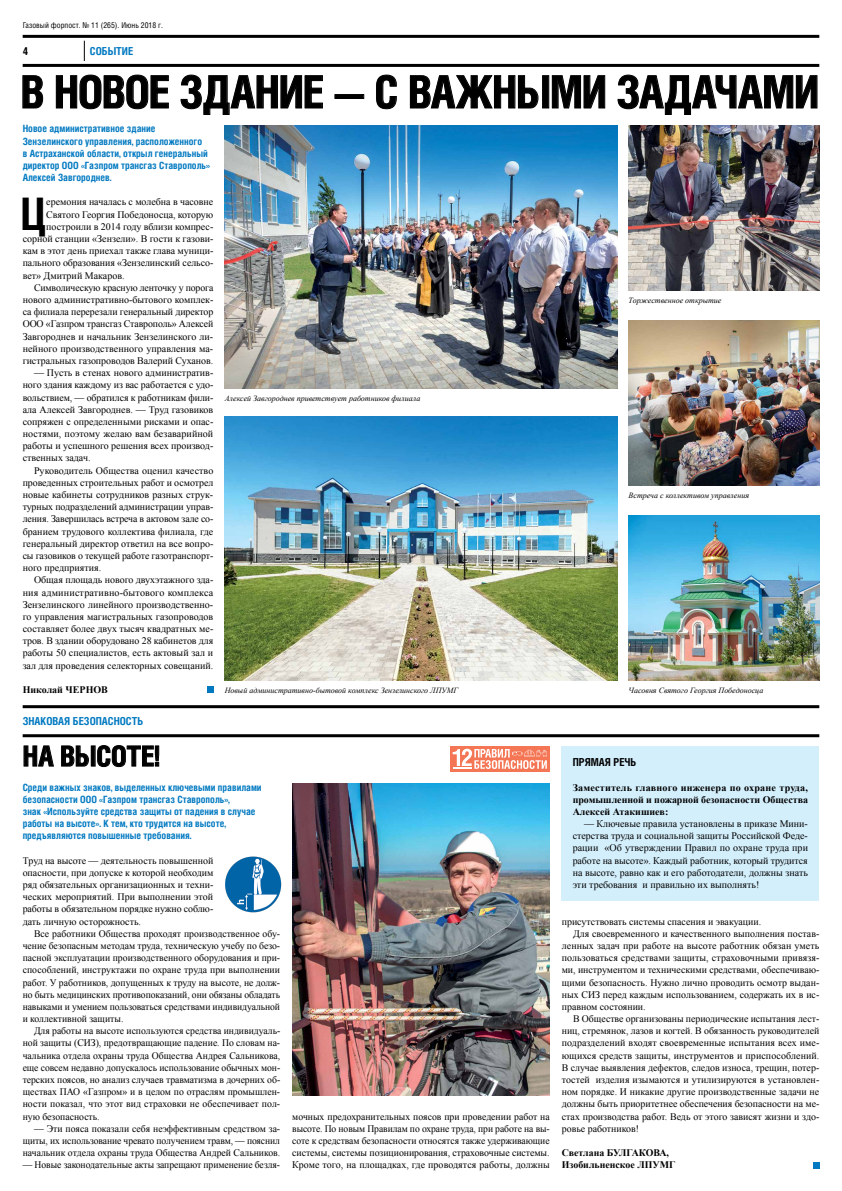
<style>
.page{position:relative;width:842px;height:1191px;background:#fff}
.page>*{position:absolute;margin:0;border:0;box-sizing:border-box;transform-origin:0 0}
.t1{font:700 44.8px "Helios Cond";letter-spacing:-.015em;color:#000}
.t2{font:700 27.9px "Helios Cond";color:#000}
.t3{font:700 11px "Helios Cond";color:#0079c1}
.t4{font:700 11px "Helios Cond";color:#000}
.t5{font:10px/12.2px "Times New Roman";color:#000;text-align:justify}
.t6{font:700 10px/12.2px "Helios Cond";color:#0079c1}
.t7{font:10px/12.2px "Times New Roman";color:#000;text-align:justify;scale:.96 1}
.t8{font:700 10px/12.2px "Times New Roman";color:#000}
.t9{font:italic 8px "Times New Roman";color:#000}
.t10{font:8px "Helios Cond";color:#000}
</style>
<div class="page">
<svg style="left:84px;top:41px;width:1px;height:20px"></svg>
<hr style="left:23px;top:35px;width:796px;height:3px;background:#000">
<hr style="left:23px;top:64px;width:796px;height:3px;background:#000">
<div style="left:813px;top:1161px;width:6px;height:7px;background:#0079c1"></div>
<img style="left:292px;top:783px;width:258px;height:312px">
<svg style="left:24px;top:745px;width:30px;height:21px"></svg>
<svg style="left:61px;top:745px;width:98px;height:22px"></svg>
<div style="left:561px;top:746px;width:258px;height:154px;background:#d4effc"></div>
<div style="left:450px;top:746px;width:100px;height:25px;background:#f47654"></div>
<svg style="left:453px;top:748px;width:94px;height:21px"></svg>
<img style="left:225px;top:856px;width:56px;height:56px">
<hr style="left:23px;top:705px;width:796px;height:3px;background:#000">
<hr style="left:23px;top:734px;width:796px;height:3px;background:#000">
<svg style="left:23px;top:75px;width:20px;height:33px"></svg>
<svg style="left:56px;top:75px;width:113px;height:34px"></svg>
<svg style="left:181px;top:75px;width:142px;height:40px"></svg>
<div style="left:335px;top:94px;width:29px;height:5px;border:1px solid #000"></div>
<svg style="left:376px;top:75px;width:21px;height:34px"></svg>
<svg style="left:410px;top:75px;width:195px;height:33px"></svg>
<svg style="left:618px;top:75px;width:199px;height:40px"></svg>
<div style="left:207px;top:686px;width:6px;height:7px;background:#0079c1"></div>
<img style="left:225px;top:125px;width:392px;height:263px">
<img style="left:629px;top:321px;width:190px;height:165px">
<img style="left:629px;top:125px;width:190px;height:166px">
<img style="left:225px;top:417px;width:392px;height:264px">
<img style="left:629px;top:516px;width:190px;height:165px">
<p class="t10" style="left:23px;top:20px;width:142px">Газовый форпост. № 11 (265). Июнь 2018 г.</p>
<p class="t4" style="left:23px;top:45px;width:7px">4</p>
<p class="t3" style="left:90px;top:44px;width:45px">СОБЫТИЕ</p>
<h1 class="t1" style="left:21px;top:65px;width:800px">В НОВОЕ ЗДАНИЕ — С ВАЖНЫМИ ЗАДАЧАМИ</h1>
<p class="t6" style="left:23px;top:122px;width:189px">Новое административное здание Зензелинского управления, расположенного<br>в Астраханской области, открыл генеральный директор ООО «Газпром трансгаз Ставрополь» Алексей Завгороднев.</p>
<h1 class="t1" style="left:20px;top:187px;width:27px">Ц</h1>
<p class="t5" style="left:46px;top:196px;width:169px">еремония началась с молебна в часовне</p>
<p class="t5" style="left:46px;top:208px;width:168px">Святого Георгия Победоносца, которую</p>
<p class="t5" style="left:46px;top:220px;width:169px">построили в 2014 году вблизи компрес-</p>
<p class="t5" style="left:23px;top:232px;width:192px">сорной станции «Зензели». В гости к газови-</p>
<p class="t5" style="left:23px;top:245px;width:192px">кам в этот день приехал также глава муници-</p>
<p class="t5" style="left:23px;top:257px;width:192px">пального образования «Зензелинский сельсо-</p>
<p class="t5" style="left:23px;top:269px;width:103px">вет» Дмитрий Макаров.</p>
<p class="t5" style="left:34px;top:281px;width:181px">Символическую красную ленточку у порога</p>
<p class="t5" style="left:23px;top:293px;width:192px">нового административно-бытового комплек-</p>
<p class="t5" style="left:23px;top:305px;width:192px">са филиала перерезали генеральный директор</p>
<p class="t5" style="left:23px;top:318px;width:192px">ООО «Газпром трансгаз Ставрополь» Алексей</p>
<p class="t5" style="left:23px;top:330px;width:192px">Завгороднев и начальник Зензелинского ли-</p>
<p class="t5" style="left:23px;top:342px;width:192px">нейного производственного управления ма-</p>
<p class="t5" style="left:23px;top:354px;width:192px">гистральных газопроводов Валерий Суханов.</p>
<p class="t5" style="left:23px;top:366px;width:192px;text-indent:11px">— Пусть в стенах нового административ&shy;ного здания каждому из вас работается с удо&shy;вольствием, — обратился к работникам фили&shy;ала Алексей Завгороднев. — Труд газовиков сопряжен с определенными рисками и опас&shy;ностями, поэтому желаю вам безаварийной работы и успешного решения всех производ&shy;ственных задач.</p>
<p class="t5" style="left:23px;top:464px;width:192px;text-indent:11px">Руководитель Общества оценил качество проведенных строительных работ и осмотрел новые кабинеты сотрудников разных струк&shy;турных подразделений администрации управ&shy;ления. Завершилась встреча в актовом зале со&shy;бранием трудового коллектива филиала, где генеральный директор ответил на все вопро&shy;сы газовиков о текущей работе газотранспорт&shy;ного предприятия.</p>
<p class="t5" style="left:23px;top:573px;width:192px;text-indent:11px">Общая площадь нового двухэтажного зда&shy;ния административно-бытового комплекса Зензелинского линейного производственно&shy;го управления магистральных газопроводов составляет более двух тысяч квадратных ме&shy;тров. В здании оборудовано 28 кабинетов для работы 50 специалистов, есть актовый зал и зал для проведения селекторных совещаний.</p>
<p class="t8" style="left:23px;top:683px;width:87px">Николай ЧЕРНОВ</p>
<p class="t3" style="left:23px;top:714px;width:122px">ЗНАКОВАЯ БЕЗОПАСНОСТЬ</p>
<p class="t9" style="left:225px;top:392px;width:197px">Алексей Завгороднев приветствует работников филиала</p>
<p class="t9" style="left:225px;top:685px;width:235px">Новый административно-бытовой комплекс Зензелинского ЛПУМГ</p>
<h2 class="t2" style="left:23px;top:739px;width:139px">НА ВЫСОТЕ!</h2>
<p class="t6" style="left:23px;top:780px;width:240px">Среди важных знаков, выделенных ключевыми правилами безопасности ООО «Газпром трансгаз Ставрополь»,<br>знак «Используйте средства защиты от падения в случае работы на высоте». К тем, кто трудится на высоте, предъявляются повышенные требования.</p>
<p class="t7" style="left:23px;top:854px;width:200px">Труд на высоте — деятельность повышенной опасности, при допуске к которой необходим ряд обязательных организационных и техни&shy;ческих мероприятий. При выполнении этой работы в обязательном порядке нужно соблю&shy;дать личную осторожность.</p>
<p class="t5" style="left:23px;top:927px;width:259px;text-indent:11px">Все работники Общества проходят производственное обу&shy;чение безопасным методам труда, техническую учебу по безо&shy;пасной эксплуатации производственного оборудования и при&shy;способлений, инструктажи по охране труда при выполнении работ. У работников, допущенных к труду на высоте, не долж&shy;но быть медицинских противопоказаний, они обязаны обладать навыками и умением пользоваться средствами индивидуальной и коллективной защиты.</p>
<p class="t5" style="left:23px;top:1024px;width:259px;text-indent:11px">Для работы на высоте используются средства индивидуаль&shy;ной защиты (СИЗ), предотвращающие падение. По словам на&shy;чальника отдела охраны труда Общества Андрея Сальникова, еще совсем недавно допускалось использование обычных мон&shy;терских поясов, но анализ случаев травматизма в дочерних об&shy;ществах ПАО «Газпром» и в целом по отраслям промышлен&shy;ности показал, что этот вид страховки не обеспечивает пол&shy;ную безопасность.</p>
<p class="t5" style="left:23px;top:1122px;width:259px;text-indent:11px">— Эти пояса показали себя неэффективным средством за&shy;щиты, их использование чревато получением травм, — пояснил начальник отдела охраны труда Общества Андрей Сальников.</p>
<p class="t7" style="left:23px;top:1158px;width:270px">— Новые законодательные акты запрещают применение безля-</p>
<p class="t5" style="left:292px;top:1110px;width:259px">мочных предохранительных поясов при проведении работ на высоте. По новым Правилам по охране труда, при работе на вы&shy;соте к средствам безопасности относятся также удерживающие системы, системы позиционирования, страховочные системы.<br>Кроме того, на площадках, где проводятся работы, должны</p>
<p class="t9" style="left:629px;top:295px;width:94px">Торжественное открытие</p>
<p class="t9" style="left:629px;top:490px;width:122px">Встреча с коллективом управления</p>
<p class="t9" style="left:629px;top:685px;width:136px">Часовня Святого Георгия Победоносца</p>
<p class="t4" style="left:573px;top:755px;width:65px">ПРЯМАЯ РЕЧЬ</p>
<p class="t8" style="left:573px;top:781px;width:237px;text-align:justify">Заместитель главного инженера по охране труда, промышленной и пожарной безопасности Общества Алексей Атакишиев:</p>
<p class="t5" style="left:573px;top:817px;width:237px;text-indent:11px">— Ключевые правила установлены в приказе Мини&shy;стерства труда и социальной защиты Российской Феде&shy;рации «Об утверждении Правил по охране труда при работе на высоте». Каждый работник, который трудится на высоте, равно как и его работодатели, должны знать эти требования и правильно их выполнять!</p>
<p class="t5" style="left:562px;top:915px;width:201px">присутствовать системы спасения и эвакуации.</p>
<p class="t5" style="left:573px;top:927px;width:248px">Для своевременного и качественного выполнения постав-</p>
<p class="t5" style="left:562px;top:939px;width:259px">ленных задач при работе на высоте работник обязан уметь</p>
<p class="t5" style="left:562px;top:951px;width:259px">пользоваться средствами защиты, страховочными привязя-</p>
<p class="t5" style="left:562px;top:963px;width:259px">ми, инструментом и техническими средствами, обеспечиваю-</p>
<p class="t5" style="left:562px;top:976px;width:259px">щими безопасность. Нужно лично проводить осмотр выдан-</p>
<p class="t5" style="left:562px;top:988px;width:259px">ных СИЗ перед каждым использованием, содержать их в ис-</p>
<p class="t5" style="left:562px;top:1000px;width:85px">правном состоянии.</p>
<p class="t5" style="left:573px;top:1012px;width:248px">В Обществе организованы периодические испытания лест-</p>
<p class="t5" style="left:562px;top:1024px;width:259px">ниц, стремянок, лазов и когтей. В обязанность руководителей</p>
<p class="t5" style="left:562px;top:1036px;width:259px">подразделений входят своевременные испытания всех име-</p>
<p class="t5" style="left:562px;top:1049px;width:259px">ющихся средств защиты, инструментов и приспособлений.</p>
<p class="t5" style="left:562px;top:1061px;width:259px">В случае выявления дефектов, следов износа, трещин, потер-</p>
<p class="t5" style="left:562px;top:1073px;width:259px">тостей изделия изымаются и утилизируются в установлен-</p>
<p class="t5" style="left:562px;top:1085px;width:259px">ном порядке. И никакие другие производственные задачи не</p>
<p class="t5" style="left:562px;top:1097px;width:259px">должны быть приоритетнее обеспечения безопасности на ме-</p>
<p class="t5" style="left:562px;top:1110px;width:259px">стах производства работ. Ведь от этого зависят жизни и здо-</p>
<p class="t5" style="left:562px;top:1122px;width:79px">ровье работников!</p>
<p class="t8" style="left:562px;top:1146px;width:115px">Светлана БУЛГАКОВА,<br>Изобильненское ЛПУМГ</p>
</div>
